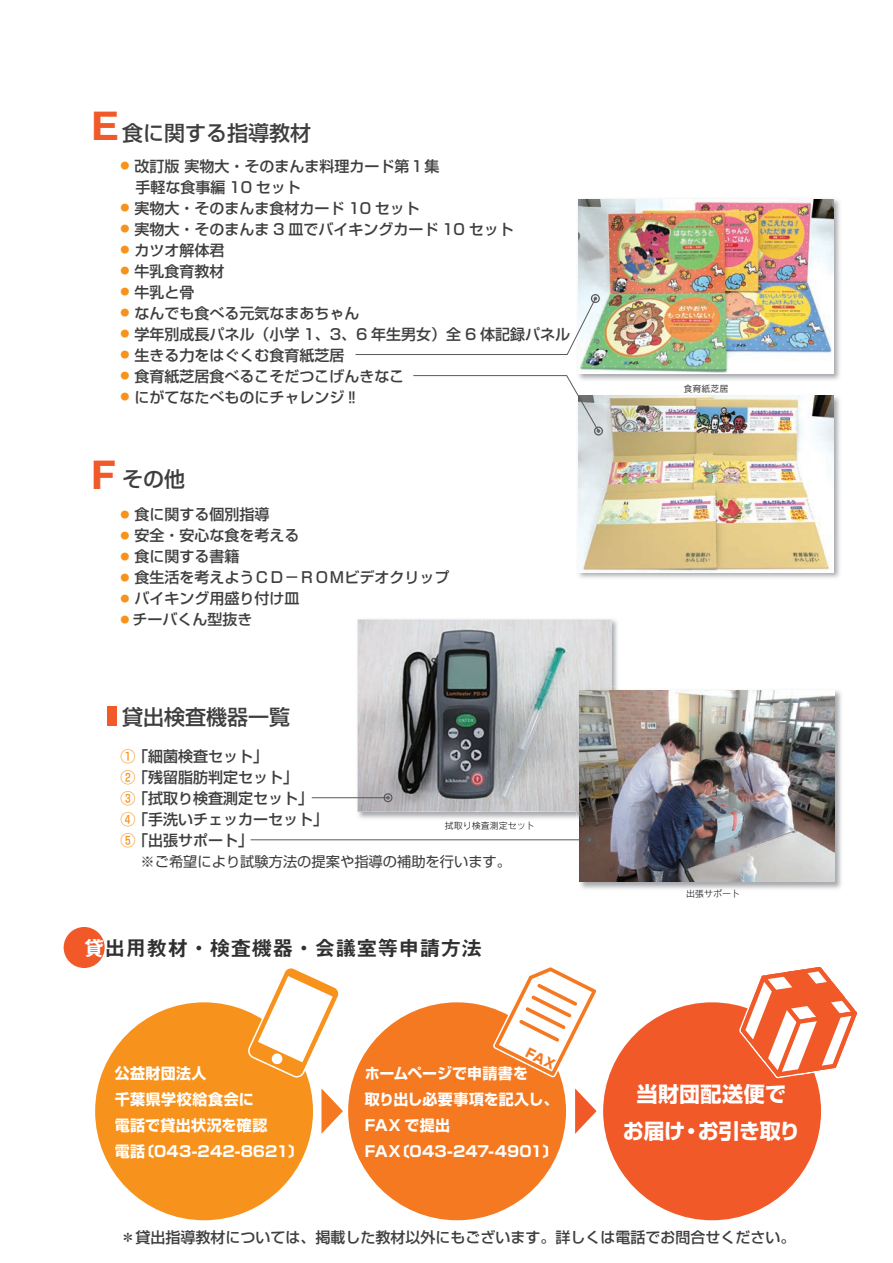
<style>
.page{position:relative;width:893px;height:1263px;background:#fff}
.page>*{position:absolute;margin:0;border:0;box-sizing:border-box;transform-origin:0 0}
.t1{font:700 36px "Gothic MB101 Pro";color:#f15929}
.t2{font:500 21px "Shin Go Pro";color:#3e3e3f}
.t3{font:21px "Midashi Go Pro MB31";color:#312f30}
.t4{font:700 21px/36.8px "Shin Go Pro";color:#fff;text-align:center}
.t5{font:500 15px/21px "Shin Go Pro";color:#3e3e3f}
.t6{font:700 15px/26.2px "Shin Go Pro";letter-spacing:.015em;color:#fff}
.t7{font:14.25px "Shin Go Pro";color:#3e3e3f}
.t8{font:9px "Rodin Pro M";color:#231f20}
.s1{color:#f7931d}
.s2{font-weight:500;font-size:15px}
.s3{color:#fff}
</style>
<div class="page">
<img style="left:578px;top:395px;width:262px;height:183px">
<img style="left:578px;top:396px;width:255px;height:176px">
<img style="left:578px;top:199px;width:262px;height:181px">
<img style="left:578px;top:200px;width:255px;height:174px">
<img style="left:355px;top:619px;width:263px;height:200px">
<img style="left:358px;top:619px;width:253px;height:193px">
<img style="left:576px;top:690px;width:266px;height:199px">
<img style="left:576px;top:687px;width:35px;height:125px">
<img style="left:580px;top:690px;width:255px;height:192px">
<div style="left:107px;top:706px;width:10px;height:20px;background:#f15929"></div>
<div style="left:64px;top:927px;width:41px;height:41px;background:#f15929;border-radius:50%"></div>
<svg style="left:355px;top:294px;width:245px;height:61px"></svg>
<svg style="left:413px;top:375px;width:190px;height:60px"></svg>
<svg style="left:383px;top:793px;width:9px;height:9px"></svg>
<hr style="left:312px;top:797px;width:76px;height:1px;background:#57585a">
<svg style="left:585px;top:835px;width:9px;height:9px"></svg>
<hr style="left:251px;top:839px;width:338px;height:1px;background:#57585a">
<svg style="left:321px;top:1088px;width:22px;height:46px"></svg>
<svg style="left:575px;top:1088px;width:22px;height:46px"></svg>
<div style="left:98px;top:1005px;width:212px;height:212px;background:#f7931d;border-radius:50%"></div>
<div style="left:95px;top:1002px;width:218px;height:218px;border:6px solid #f7931d;border-radius:50%"></div>
<div style="left:351px;top:1005px;width:212px;height:212px;background:#f47921;border-radius:50%"></div>
<div style="left:348px;top:1002px;width:218px;height:218px;border:6px solid #f47921;border-radius:50%"></div>
<div style="left:606px;top:1005px;width:212px;height:212px;background:#f15929;border-radius:50%"></div>
<div style="left:603px;top:1002px;width:218px;height:218px;border:6px solid #f15929;border-radius:50%"></div>
<svg style="left:248px;top:968px;width:91px;height:109px"></svg>
<svg style="left:739px;top:967px;width:118px;height:111px"></svg>
<svg style="left:493px;top:967px;width:104px;height:110px"></svg>
<h1 class="t1" style="left:92px;top:97px;width:29px">E</h1>
<h2 class="t2" style="left:122px;top:116px;width:190px">食に関する指導教材</h2>
<p class="t5" style="left:121px;top:154px;width:320px"><sup>●</sup> 改訂版 実物大・そのまんま料理カード第１集　手軽な食事編 10 セット</p>
<p class="t5" style="left:121px;top:196px;width:301px"><sup>●</sup> 実物大・そのまんま食材カード 10 セット</p>
<p class="t5" style="left:121px;top:217px;width:395px"><sup>●</sup> 実物大・そのまんま 3 皿でバイキングカード 10 セット</p>
<p class="t5" style="left:121px;top:238px;width:105px"><sup>●</sup> カツオ解体君</p>
<p class="t5" style="left:121px;top:259px;width:105px"><sup>●</sup> 牛乳食育教材</p>
<p class="t5" style="left:121px;top:280px;width:75px"><sup>●</sup> 牛乳と骨</p>
<p class="t5" style="left:121px;top:301px;width:240px"><sup>●</sup> なんでも食べる元気なまあちゃん</p>
<p class="t5" style="left:121px;top:322px;width:451px"><sup>●</sup> 学年別成長パネル（小学 1、3、6 年生男女）全 6 体記録パネル</p>
<p class="t5" style="left:121px;top:343px;width:225px"><sup>●</sup> 生きる力をはぐくむ食育紙芝居</p>
<p class="t5" style="left:121px;top:364px;width:285px"><sup>●</sup> 食育紙芝居食べるこそだつこげんきなこ</p>
<p class="t5" style="left:121px;top:385px;width:240px"><sup>●</sup> にがてなたべものにチャレンジ‼</p>
<h1 class="t1" style="left:92px;top:445px;width:26px">F</h1>
<h2 class="t2" style="left:122px;top:462px;width:64px">その他</h2>
<p class="t5" style="left:121px;top:502px;width:150px"><sup>●</sup> 食に関する個別指導</p>
<p class="t5" style="left:121px;top:523px;width:180px"><sup>●</sup> 安全・安心な食を考える</p>
<p class="t5" style="left:121px;top:544px;width:120px"><sup>●</sup> 食に関する書籍</p>
<p class="t5" style="left:121px;top:565px;width:330px"><sup>●</sup> 食生活を考えようＣＤ－ＲＯＭビデオクリップ</p>
<p class="t5" style="left:121px;top:586px;width:180px"><sup>●</sup> バイキング用盛り付け皿</p>
<p class="t5" style="left:121px;top:607px;width:133px"><sup>●</sup> チーバくん型抜き</p>
<h2 class="t2" style="left:122px;top:699px;width:169px">貸出検査機器一覧</h2>
<p class="t5" style="left:121px;top:744px;width:209px"><span class="s1">①</span> 「細菌検査セット」<br><span class="s1">②</span> 「残留脂肪判定セット」<br><span class="s1">③</span> 「拭取り検査測定セット」<br><span class="s1">④</span> 「手洗いチェッカーセット」<br><span class="s1">⑤</span> 「出張サポート」</p>
<p class="t7" style="left:121px;top:849px;width:392px"><span class="s2">　</span> ※ご希望により試験方法の提案や指導の補助を行います。</p>
<p class="t8" style="left:445px;top:820px;width:91px">拭取り検査測定セット</p>
<h2 class="t3" style="left:83px;top:931px;width:400px"><span class="s3">貸</span>出用教材・検査機器・会議室等申請方法</h2>
<p class="t6" style="left:115px;top:1058px;width:190px">公益財団法人<br>千葉県学校給食会に<br>電話で貸出状況を確認<br>電話〔043-242-8621〕</p>
<p class="t6" style="left:365px;top:1058px;width:195px">ホームページで申請書を<br>取り出し必要事項を記入し、<br>FAX で提出<br>FAX〔043-247-4901〕</p>
<p class="t8" style="left:683px;top:382px;width:46px">食育紙芝居</p>
<p class="t8" style="left:686px;top:888px;width:55px">出張サポート</p>
<h2 class="t4" style="left:623px;top:1074px;width:179px">当財団配送便で<br>お届け・お引き取り</h2>
<p class="t5" style="left:121px;top:1225px;width:676px">＊貸出指導教材については、掲載した教材以外にもございます。詳しくは電話でお問合せください。</p>
</div>
